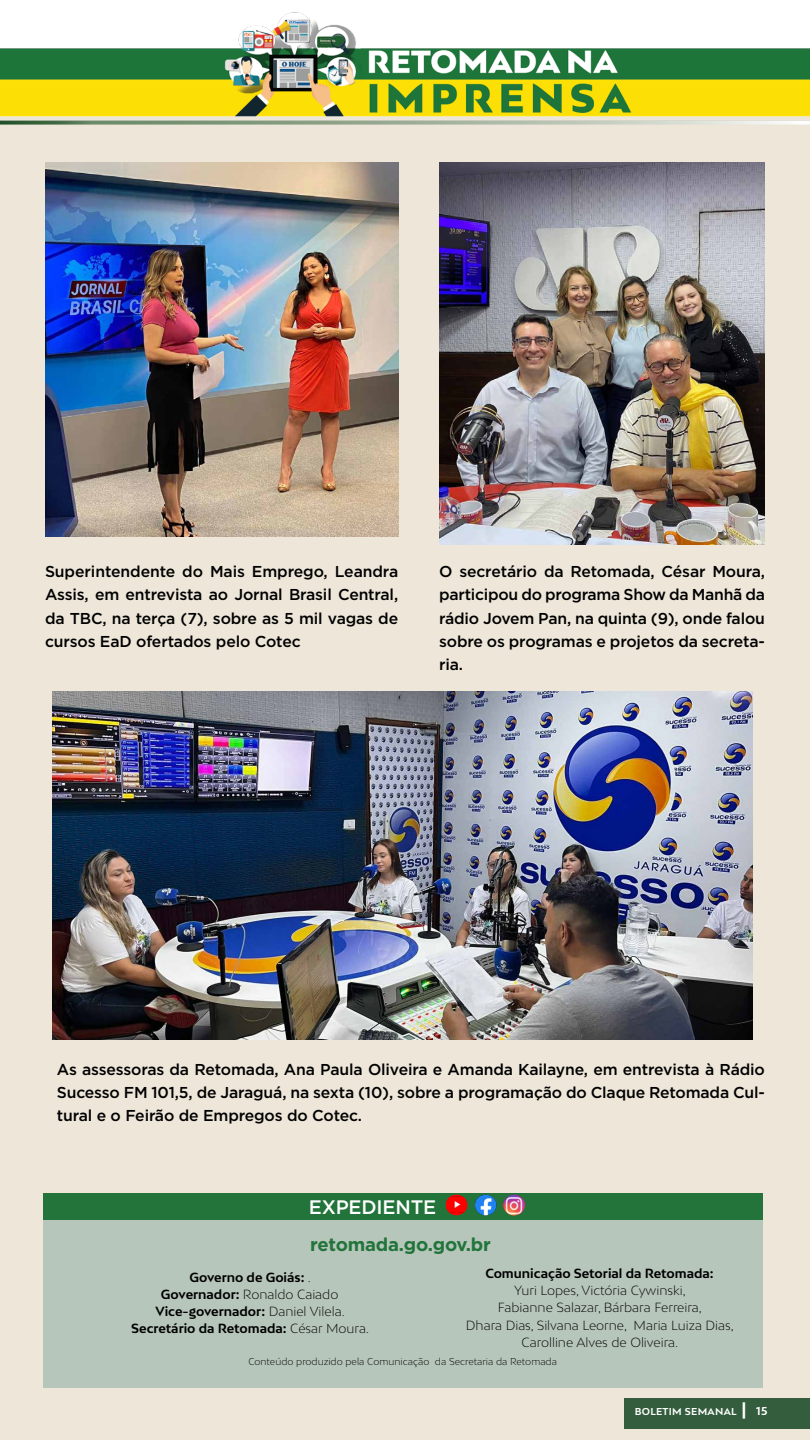
<style>
.page{position:relative;width:810px;height:1440px;background:#fff}
.page>*{position:absolute;margin:0;border:0;box-sizing:border-box;transform-origin:0 0}
.t1{font:500 19.5px "Gotham";letter-spacing:-.01em;color:#fff}
.t2{font:700 18.45px "Gotham";letter-spacing:-.01em;color:#22743b}
.t3{font:500 15.75px/23.2px "Gotham";letter-spacing:-.01em;color:#000;text-align:justify}
.t4{font:700 12.52px/17.2px "Bw Mitga";color:#000;text-align:center}
.t5{font:300 12.52px/17.2px "Bw Mitga";color:#000;text-align:center}
.t6{font:300 9.45px "Bw Mitga";color:#000}
.t7{font:700 9.45px "Bw Mitga";letter-spacing:.03em;color:#fff}
.s1{font-weight:300}
.s2{font-size:16.27px}
.s3{font-size:10.88px}
</style>
<div class="page">
<div style="left:0;top:117px;width:810px;height:1323px;background:#ede6d9"></div>
<img style="left:0;top:12px;width:810px;height:113px">
<img style="left:45px;top:162px;width:353px;height:374px">
<img style="left:439px;top:162px;width:326px;height:383px">
<img style="left:52px;top:692px;width:701px;height:348px">
<div style="left:43px;top:1219px;width:720px;height:169px;background:#b7c6bb"></div>
<div style="left:43px;top:1193px;width:720px;height:26px;background:#22743b"></div>
<img style="left:446px;top:1195px;width:21px;height:20px">
<img style="left:503px;top:1195px;width:22px;height:20px">
<img style="left:475px;top:1195px;width:21px;height:20px">
<div style="left:625px;top:1398px;width:185px;height:31px;background:#335d3d"></div>
<p class="t3" style="left:45px;top:560px;width:355px">Superintendente do Mais Emprego, Leandra Assis, em entrevista ao Jornal Brasil Central, da TBC, na terça (7), sobre as 5 mil vagas de cursos EaD ofertados pelo Cotec</p>
<p class="t3" style="left:439px;top:560px;width:327px">O secretário da Retomada, César Moura, participou do programa Show da Manhã da rádio Jovem Pan, na quinta (9), onde falou sobre os programas e projetos da secreta&shy;ria.</p>
<p class="t3" style="left:57px;top:1057px;width:710px">As assessoras da Retomada, Ana Paula Oliveira e Amanda Kailayne, em entrevista à Rádio Sucesso FM 101,5, de Jaraguá, na sexta (10), sobre a programação do Claque Retomada Cul&shy;tural e o Feirão de Empregos do Cotec.</p>
<p class="t1" style="left:309px;top:1194px;width:129px">EXPEDIENTE</p>
<p class="t2" style="left:310px;top:1232px;width:182px">retomada.go.gov.br</p>
<p class="t4" style="left:131px;top:1268px;width:239px">Governo de Goiás: <span class="s1">.<br></span>Governador: <span class="s1">Ronaldo Caiado<br></span>Vice-governador: <span class="s1">Daniel Vilela.<br></span>Secretário da Retomada: <span class="s1">César Moura.</span></p>
<p class="t4" style="left:485px;top:1264px;width:230px">Comunicação Setorial da Retomada:</p>
<p class="t5" style="left:466px;top:1282px;width:269px">Yuri Lopes, Victória Cywinski,<br>Fabianne Salazar, Bárbara Ferreira,<br>Dhara Dias, Silvana Leorne, Maria Luiza Dias, Carolline Alves de Oliveira.</p>
<p class="t6" style="left:248px;top:1355px;width:310px">Conteúdo produzido pela Comunicação da Secretaria da Retomada</p>
<p class="t7" style="left:635px;top:1405px;width:134px">BOLETIM SEMANAL <span class="s2">|</span> <span class="s3">15</span></p>
</div>
